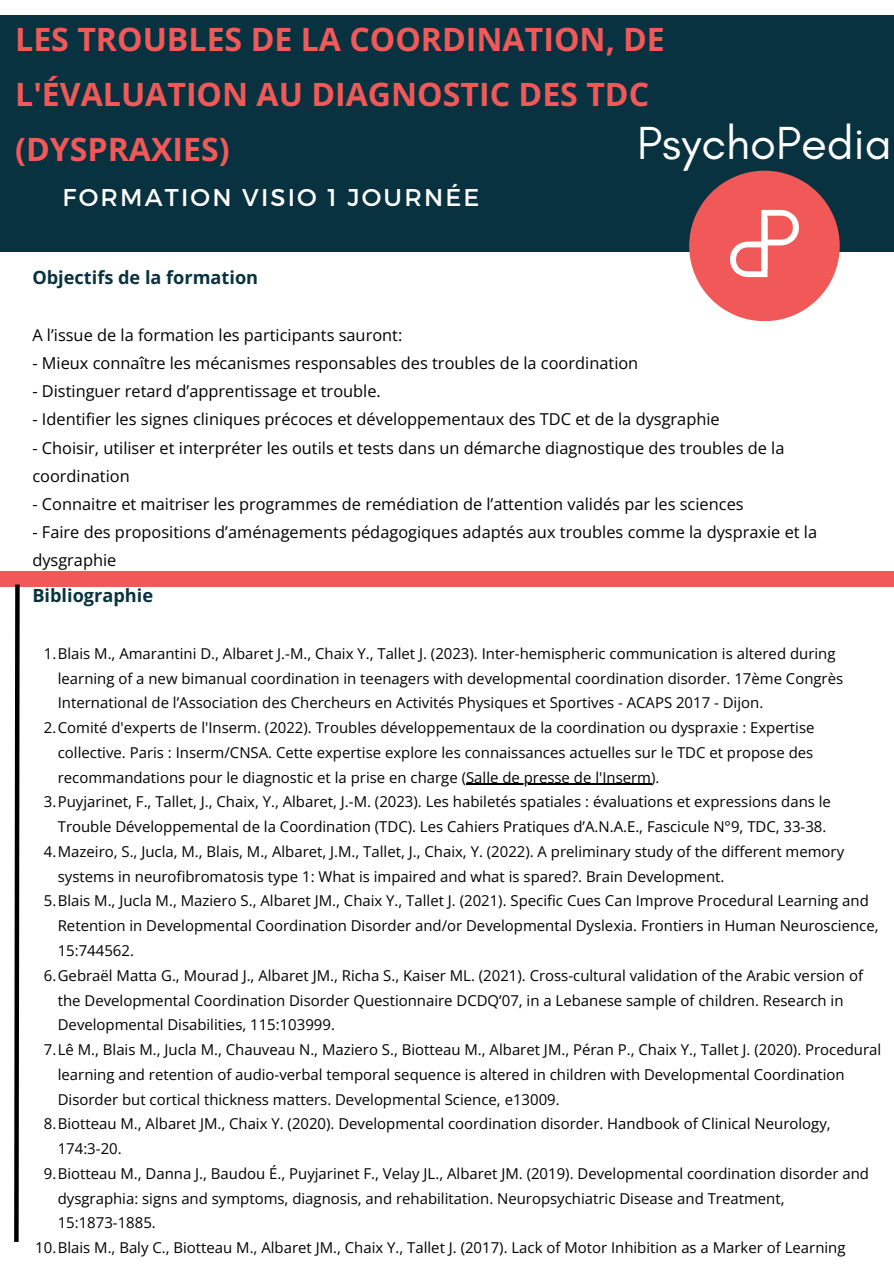
<style>
.page{position:relative;width:894px;height:1264px;background:#fff}
.page>*{position:absolute;margin:0;border:0;box-sizing:border-box;transform-origin:0 0}
.t1{font:86.55px "Glacial Indifference";color:#fff}
.t2{font:47.25px "Glacial Indifference";color:#fff}
.t3{font:700 32.1px/55.2px "Open Sans";color:#f15959}
.t4{font:24.15px "Montserrat";letter-spacing:.09em;color:#fff}
.t5{font:700 18.15px "Open Sans";color:#083240}
.t6{font:16.35px/28.2px "Open Sans";color:#000}
.t7{font:15px "Open Sans";color:#000}
</style>
<div class="page">
<div style="left:0;top:15px;width:893px;height:237px;background:#083240"></div>
<div style="left:0;top:571px;width:892px;height:15px;background:#f15959"></div>
<hr style="left:466px;top:783px;width:185px;height:2px;background:#000">
<svg style="left:689px;top:171px;width:150px;height:150px"></svg>
<svg style="left:12px;top:584px;width:10px;height:658px"></svg>
<h3 class="t3" style="left:15px;top:11px;width:651px">LES TROUBLES DE LA COORDINATION, DE<br>L'ÉVALUATION AU DIAGNOSTIC DES TDC (DYSPRAXIES)</h3>
<h2 class="t2" style="left:637px;top:114px;width:256px">PsychoPedia</h2>
<h3 class="t4" style="left:63px;top:181px;width:418px">FORMATION VISIO 1 JOURNÉE</h3>
<p class="t5" style="left:32px;top:264px;width:227px">Objectifs de la formation</p>
<h1 class="t1" style="left:754px;top:186px;width:47px">P</h1>
<h1 class="t1" style="left:773px;top:300px;width:47px;rotate:-180deg">P</h1>
<p class="t6" style="left:32px;top:320px;width:371px">A l’issue de la formation les participants sauront:</p>
<p class="t6" style="left:32px;top:348px;width:607px">- Mieux connaître les mécanismes responsables des troubles de la coordination</p>
<p class="t6" style="left:32px;top:377px;width:350px">- Distinguer retard d’apprentissage et trouble.</p>
<p class="t6" style="left:32px;top:405px;width:688px">- Identifier les signes cliniques précoces et développementaux des TDC et de la dysgraphie</p>
<p class="t6" style="left:32px;top:433px;width:753px">- Choisir, utiliser et interpréter les outils et tests dans un démarche diagnostique des troubles de la coordination</p>
<p class="t6" style="left:32px;top:489px;width:712px">- Connaitre et maitriser les programmes de remédiation de l’attention validés par les sciences</p>
<p class="t6" style="left:32px;top:517px;width:786px">- Faire des propositions d’aménagements pédagogiques adaptés aux troubles comme la dyspraxie et la dysgraphie</p>
<p class="t5" style="left:32px;top:583px;width:122px">Bibliographie</p>
<p class="t7" style="left:44px;top:643px;width:793px">1.Blais M., Amarantini D., Albaret J.-M., Chaix Y., Tallet J. (2023). Inter-hemispheric communication is altered during</p>
<p class="t7" style="left:58px;top:667px;width:786px">learning of a new bimanual coordination in teenagers with developmental coordination disorder. 17ème Congrès</p>
<p class="t7" style="left:58px;top:692px;width:706px">International de l’Association des Chercheurs en Activités Physiques et Sportives - ACAPS 2017 - Dijon.</p>
<p class="t7" style="left:44px;top:717px;width:772px">2.Comité d'experts de l'Inserm. (2022). Troubles développementaux de la coordination ou dyspraxie : Expertise</p>
<p class="t7" style="left:58px;top:742px;width:756px">collective. Paris : Inserm/CNSA. Cette expertise explore les connaissances actuelles sur le TDC et propose des</p>
<p class="t7" style="left:58px;top:766px;width:603px">recommandations pour le diagnostic et la prise en charge (Salle de presse de l'Inserm).</p>
<p class="t7" style="left:44px;top:791px;width:788px">3.Puyjarinet, F., Tallet, J., Chaix, Y., Albaret, J.-M. (2023). Les habiletés spatiales : évaluations et expressions dans le</p>
<p class="t7" style="left:58px;top:816px;width:770px">Trouble Développemental de la Coordination (TDC). Les Cahiers Pratiques d’A.N.A.E., Fascicule N°9, TDC, 33-38.</p>
<p class="t7" style="left:44px;top:841px;width:801px">4.Mazeiro, S., Jucla, M., Blais, M., Albaret, J.M., Tallet, J., Chaix, Y. (2022). A preliminary study of the different memory</p>
<p class="t7" style="left:58px;top:865px;width:668px">systems in neurofibromatosis type 1: What is impaired and what is spared?. Brain Development.</p>
<p class="t7" style="left:44px;top:890px;width:826px">5.Blais M., Jucla M., Maziero S., Albaret JM., Chaix Y., Tallet J. (2021). Specific Cues Can Improve Procedural Learning and</p>
<p class="t7" style="left:58px;top:915px;width:822px">Retention in Developmental Coordination Disorder and/or Developmental Dyslexia. Frontiers in Human Neuroscience,</p>
<p class="t7" style="left:58px;top:940px;width:78px">15:744562.</p>
<p class="t7" style="left:44px;top:964px;width:820px">6.Gebraël Matta G., Mourad J., Albaret JM., Richa S., Kaiser ML. (2021). Cross-cultural validation of the Arabic version of</p>
<p class="t7" style="left:58px;top:989px;width:787px">the Developmental Coordination Disorder Questionnaire DCDQ’07, in a Lebanese sample of children. Research in</p>
<p class="t7" style="left:58px;top:1014px;width:278px">Developmental Disabilities, 115:103999.</p>
<p class="t7" style="left:44px;top:1039px;width:838px">7.Lê M., Blais M., Jucla M., Chauveau N., Maziero S., Biotteau M., Albaret JM., Péran P., Chaix Y., Tallet J. (2020). Procedural</p>
<p class="t7" style="left:58px;top:1063px;width:788px">learning and retention of audio-verbal temporal sequence is altered in children with Developmental Coordination</p>
<p class="t7" style="left:58px;top:1088px;width:503px">Disorder but cortical thickness matters. Developmental Science, e13009.</p>
<p class="t7" style="left:44px;top:1113px;width:788px">8.Biotteau M., Albaret JM., Chaix Y. (2020). Developmental coordination disorder. Handbook of Clinical Neurology,</p>
<p class="t7" style="left:58px;top:1138px;width:65px">174:3-20.</p>
<p class="t7" style="left:44px;top:1162px;width:826px">9.Biotteau M., Danna J., Baudou É., Puyjarinet F., Velay JL., Albaret JM. (2019). Developmental coordination disorder and</p>
<p class="t7" style="left:58px;top:1187px;width:728px">dysgraphia: signs and symptoms, diagnosis, and rehabilitation. Neuropsychiatric Disease and Treatment,</p>
<p class="t7" style="left:58px;top:1212px;width:99px">15:1873-1885.</p>
<p class="t7" style="left:35px;top:1237px;width:811px">10.Blais M., Baly C., Biotteau M., Albaret JM., Chaix Y., Tallet J. (2017). Lack of Motor Inhibition as a Marker of Learning</p>
</div>
